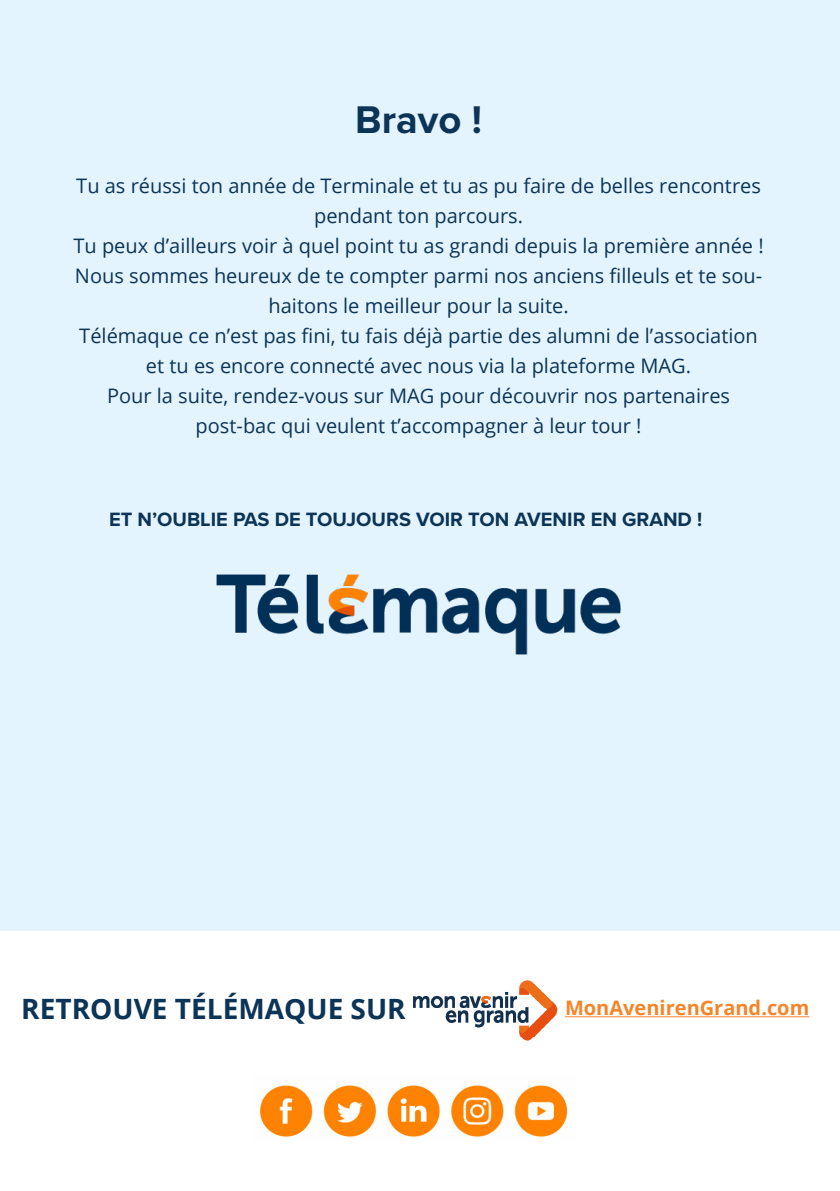
<style>
.page{position:relative;width:840px;height:1191px;background:#fff}
.page>*{position:absolute;margin:0;border:0;box-sizing:border-box;transform-origin:0 0}
.t1{font:700 40px "Proxima Nova";color:#0b3456}
.t2{font:700 28px "Open Sans";color:#0b3456}
.t3{font:20px/30px "Open Sans";color:#0b3456;text-align:center}
.t4{font:700 20px "Proxima Nova";color:#0b3456}
.t5{font:700 20px "Open Sans";color:#f5852a}
</style>
<div class="page">
<div style="left:0;top:0;width:839px;height:930px;background:#e4f4fe"></div>
<hr style="left:564px;top:1016px;width:244px;height:1px;background:#f5852a">
<img style="left:217px;top:574px;width:403px;height:80px">
<img style="left:413px;top:980px;width:144px;height:60px">
<img style="left:260px;top:1085px;width:307px;height:52px">
<p class="t1" style="left:355px;top:89px;width:128px">Bravo !</p>
<p class="t3" style="left:73px;top:170px;width:691px">Tu as réussi ton année de Terminale et tu as pu faire de belles rencontres pendant ton parcours.<br>Tu peux d’ailleurs voir à quel point tu as grandi depuis la première année !<br>Nous sommes heureux de te compter parmi nos anciens filleuls et te sou&shy;haitons le meilleur pour la suite.</p>
<p class="t3" style="left:79px;top:320px;width:679px">Télémaque ce n’est pas fini, tu fais déjà partie des alumni de l’association et tu es encore connecté avec nous via la plateforme MAG.</p>
<p class="t3" style="left:107px;top:380px;width:624px">Pour la suite, rendez-vous sur MAG pour découvrir nos partenaires post-bac qui veulent t’accompagner à leur tour !</p>
<p class="t4" style="left:109px;top:504px;width:594px">ET N’OUBLIE PAS DE TOUJOURS VOIR TON AVENIR EN GRAND !</p>
<p class="t2" style="left:21px;top:989px;width:386px">RETROUVE TÉLÉMAQUE SUR</p>
<p class="t5" style="left:564px;top:994px;width:246px">MonAvenirenGrand.com</p>
</div>
